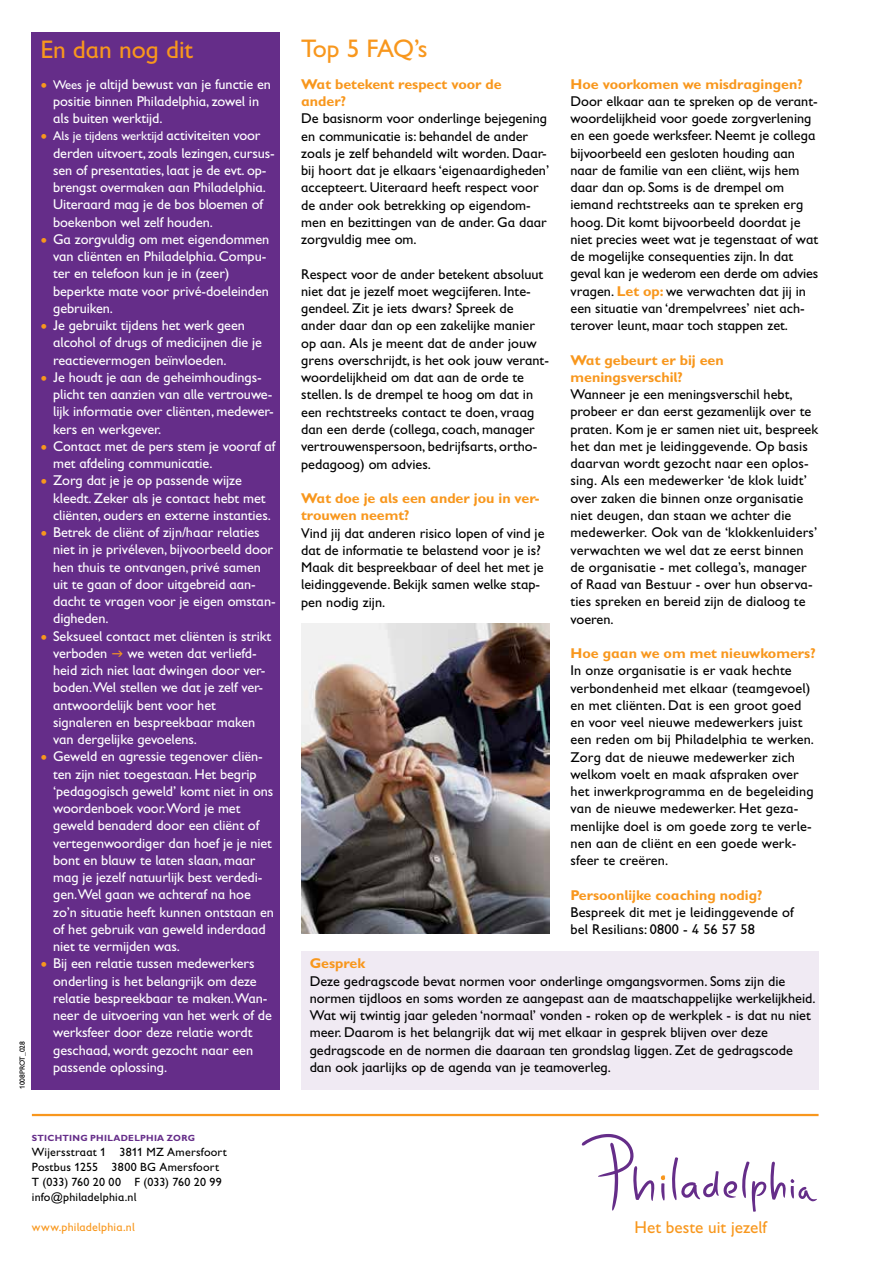
<style>
.page{position:relative;width:893px;height:1263px;background:#fff}
.page>*{position:absolute;margin:0;border:0;box-sizing:border-box;transform-origin:0 0}
.t1{font:25.5px "Gill Sans Infant Std";color:#f8971d}
.t2{font:17.25px "Gill Sans Infant Std";color:#f8971d}
.t3{font:14.25px/17.2px "Gill Sans Infant Std";color:#000}
.t4{font:14.25px/17.2px "Gill Sans Infant Std";letter-spacing:-.005em;color:#fff}
.t5{font:700 14.25px/17.2px "Gill Sans Infant Std";color:#f8971d}
.t6{font:12.75px "Gill Sans Infant Std";letter-spacing:-.005em;color:#fff}
.t7{font:12px/15px "Gill Sans Infant Std";letter-spacing:.015em;color:#000}
.t8{font:12px "Gill Sans Infant Std";letter-spacing:.015em;color:#f8971d}
.t9{font:700 9px "Gill Sans Infant Std";letter-spacing:.03em;color:#652d89}
.t10{font:7.5px "Gill Sans Infant Std";color:#000}
.s1{font-size:19.5px;color:#f8971d}
.s2{font-size:12.75px}
.s3{font-size:14.25px}
.s4{font-weight:700;color:#f8971d}
</style>
<div class="page">
<svg style="left:581px;top:1134px;width:73px;height:76px"></svg>
<svg style="left:661px;top:1175px;width:4px;height:26px"></svg>
<svg style="left:672px;top:1157px;width:145px;height:55px"></svg>
<hr style="left:32px;top:1114px;width:787px;height:2px;background:#f8971d">
<div style="left:301px;top:951px;width:518px;height:138px;background:#f0eaf3"></div>
<div style="left:32px;top:32px;width:248px;height:1057px;background:#652d89"></div>
<img style="left:301px;top:623px;width:248px;height:311px">
<p class="t10" style="left:18px;top:1089px;width:50px;rotate:-90deg">1008PROT_028</p>
<h1 class="t1" style="left:40px;top:35px;width:154px">En dan nog dit</h1>
<p class="t4" style="left:53px;top:75px;width:219px;text-indent:-13px"><span class="s1">•</span> <span class="s2">Wees</span> je altijd bewust van je functie en positie binnen Philadelphia, zowel in als buiten werktijd.</p>
<p class="t6" style="left:40px;top:129px;width:222px"><span class="s1">•</span> Als je tijdens werktijd <span class="s3">activiteiten voor</span></p>
<p class="t4" style="left:53px;top:144px;width:223px">derden uitvoert, zoals lezingen, cursus&shy;sen of presentaties, laat je de evt. op&shy;brengst overmaken aan Philadelphia.<br>Uiteraard mag je de bos bloemen of boekenbon wel zelf houden.</p>
<p class="t4" style="left:53px;top:230px;width:218px;text-indent:-13px"><span class="s1">•</span> Ga zorgvuldig om met eigendommen van cliënten en Philadelphia. Compu&shy;ter en telefoon kun je in (zeer) beperkte mate voor privé-doeleinden gebruiken.</p>
<p class="t4" style="left:53px;top:317px;width:210px;text-indent:-13px"><span class="s1">•</span> Je gebruikt tijdens het werk geen alcohol of drugs of medicijnen die je reactievermogen beïnvloeden.</p>
<p class="t4" style="left:53px;top:368px;width:222px;text-indent:-13px"><span class="s1">•</span> Je houdt je aan de geheimhoudings&shy;plicht ten aanzien van alle vertrouwe&shy;lijk informatie over cliënten, medewer&shy;kers en werkgever.</p>
<p class="t4" style="left:53px;top:437px;width:224px;text-indent:-13px"><span class="s1">•</span> Contact met de pers stem je vooraf af met afdeling communicatie.</p>
<p class="t4" style="left:53px;top:472px;width:219px;text-indent:-13px"><span class="s1">•</span> Zorg dat je je op passende wijze kleedt. Zeker als je contact hebt met cliënten, ouders en externe instanties.</p>
<p class="t4" style="left:53px;top:524px;width:224px;text-indent:-13px"><span class="s1">•</span> Betrek de cliënt of zijn/haar relaties niet in je privéleven, bijvoorbeeld door hen thuis te ontvangen, privé samen uit te gaan of door uitgebreid aan&shy;dacht te vragen voor je eigen omstan&shy;digheden.</p>
<p class="t4" style="left:53px;top:627px;width:220px;text-indent:-13px"><span class="s1">•</span> Seksueel contact met cliënten is strikt verboden</p>
<p class="t4" style="left:53px;top:644px;width:214px;text-indent:74px">we weten dat verliefd&shy;heid zich niet laat dwingen door ver&shy;boden.Wel stellen we dat je zelf ver&shy;antwoordelijk bent voor het signaleren en bespreekbaar maken van dergelijke gevoelens.</p>
<p class="t4" style="left:53px;top:748px;width:222px;text-indent:-13px"><span class="s1">•</span> Geweld en agressie tegenover cliën&shy;ten zijn niet toegestaan. Het begrip ‘pedagogisch geweld’ komt niet in ons woordenboek voor.Word je met geweld benaderd door een cliënt of vertegenwoordiger dan hoef je je niet bont en blauw te laten slaan, maar mag je jezelf natuurlijk best verdedi&shy;gen.Wel gaan we achteraf na hoe zo’n situatie heeft kunnen ontstaan en of het gebruik van geweld inderdaad niet te vermijden was.</p>
<p class="t4" style="left:53px;top:955px;width:220px;text-indent:-13px"><span class="s1">•</span> Bij een relatie tussen medewerkers onderling is het belangrijk om deze relatie bespreekbaar te maken.Wan&shy;neer de uitvoering van het werk of de werksfeer door deze relatie wordt geschaad, wordt gezocht naar een passende oplossing.</p>
<p class="t9" style="left:32px;top:1133px;width:164px">Stichting PHI LADELPHIA ZORG</p>
<p class="t7" style="left:32px;top:1144px;width:197px">Wijersstraat 1 3811 MZ Amersfoort<br>Postbus 1255 3800 BG Amersfoort<br>T (033) 760 20 00 F (033) 760 20 99 info@philadelphia.nl</p>
<p class="t8" style="left:32px;top:1220px;width:104px">www.philadelphia.nl</p>
<h1 class="t1" style="left:301px;top:34px;width:128px">Top 5 FAQ’s</h1>
<p class="t5" style="left:301px;top:75px;width:202px">Wat betekent respect voor de ander?</p>
<p class="t3" style="left:301px;top:110px;width:249px">De basisnorm voor onderlinge bejegening en communicatie is: behandel de ander zoals je zelf behandeld wilt worden. Daar&shy;bij hoort dat je elkaars ‘eigenaardigheden’ accepteert. Uiteraard heeft respect voor de ander ook betrekking op eigendom&shy;men en bezittingen van de ander. Ga daar zorgvuldig mee om.</p>
<p class="t3" style="left:301px;top:265px;width:249px">Respect voor de ander betekent absoluut niet dat je jezelf moet wegcijferen. Inte&shy;gendeel. Zit je iets dwars? Spreek de ander daar dan op een zakelijke manier op aan. Als je meent dat de ander jouw grens overschrijdt, is het ook jouw verant&shy;woordelijkheid om dat aan de orde te stellen. Is de drempel te hoog om dat in een rechtstreeks contact te doen, vraag dan een derde (collega, coach, manager vertrouwenspersoon, bedrijfsarts, ortho&shy;pedagoog) om advies.</p>
<p class="t5" style="left:301px;top:489px;width:240px">Wat doe je als een ander jou in ver&shy;trouwen neemt?</p>
<p class="t3" style="left:301px;top:524px;width:245px">Vind jij dat anderen risico lopen of vind je dat de informatie te belastend voor je is?<br>Maak dit bespreekbaar of deel het met je leidinggevende. Bekijk samen welke stap&shy;pen nodig zijn.</p>
<p class="t5" style="left:570px;top:75px;width:234px">Hoe voorkomen we misdragingen?</p>
<p class="t3" style="left:570px;top:92px;width:249px">Door elkaar aan te spreken op de verant&shy;woordelijkheid voor goede zorgverlening en een goede werksfeer. Neemt je collega bijvoorbeeld een gesloten houding aan naar de familie van een cliënt, wijs hem daar dan op. Soms is de drempel om iemand rechtstreeks aan te spreken erg hoog. Dit komt bijvoorbeeld doordat je niet precies weet wat je tegenstaat of wat de mogelijke consequenties zijn. In dat geval kan je wederom een derde om advies vragen. <span class="s4">Let op:</span> we verwachten dat jij in een situatie van ‘drempelvrees’ niet ach&shy;terover leunt, maar toch stappen zet.</p>
<p class="t5" style="left:570px;top:351px;width:155px">Wat gebeurt er bij een meningsverschil?</p>
<p class="t3" style="left:570px;top:386px;width:249px">Wanneer je een meningsverschil hebt, probeer er dan eerst gezamenlijk over te praten. Kom je er samen niet uit, bespreek het dan met je leidinggevende. Op basis daarvan wordt gezocht naar een oplos&shy;sing. Als een medewerker ‘de klok luidt’ over zaken die binnen onze organisatie niet deugen, dan staan we achter die medewerker. Ook van de ‘klokkenluiders’ verwachten we wel dat ze eerst binnen de organisatie - met collega’s, manager of Raad van Bestuur - over hun observa&shy;ties spreken en bereid zijn de dialoog te voeren.</p>
<p class="t5" style="left:570px;top:644px;width:247px">Hoe gaan we om met nieuwkomers?</p>
<p class="t3" style="left:570px;top:662px;width:245px">In onze organisatie is er vaak hechte verbondenheid met elkaar (teamgevoel) en met cliënten. Dat is een groot goed en voor veel nieuwe medewerkers juist een reden om bij Philadelphia te werken.<br>Zorg dat de nieuwe medewerker zich welkom voelt en maak afspraken over het inwerkprogramma en de begeleiding van de nieuwe medewerker. Het geza&shy;menlijke doel is om goede zorg te verle&shy;nen aan de cliënt en een goede werk&shy;sfeer te creëren.</p>
<p class="t5" style="left:570px;top:886px;width:193px">Persoonlijke coaching nodig?</p>
<p class="t3" style="left:570px;top:903px;width:225px">Bespreek dit met je leidinggevende of bel Resilians: 0800 - 4 56 57 58</p>
<p class="t5" style="left:310px;top:955px;width:57px">Gesprek</p>
<p class="t3" style="left:310px;top:972px;width:507px">Deze gedragscode bevat normen voor onderlinge omgangsvormen. Soms zijn die normen tijdloos en soms worden ze aangepast aan de maatschappelijke werkelijkheid.<br>Wat wij twintig jaar geleden ‘normaal’ vonden - roken op de werkplek - is dat nu niet meer. Daarom is het belangrijk dat wij met elkaar in gesprek blijven over deze gedragscode en de normen die daaraan ten grondslag liggen. Zet de gedragscode dan ook jaarlijks op de agenda van je teamoverleg.</p>
<p class="t2" style="left:635px;top:1217px;width:134px">Het beste uit jezelf</p>
</div>
